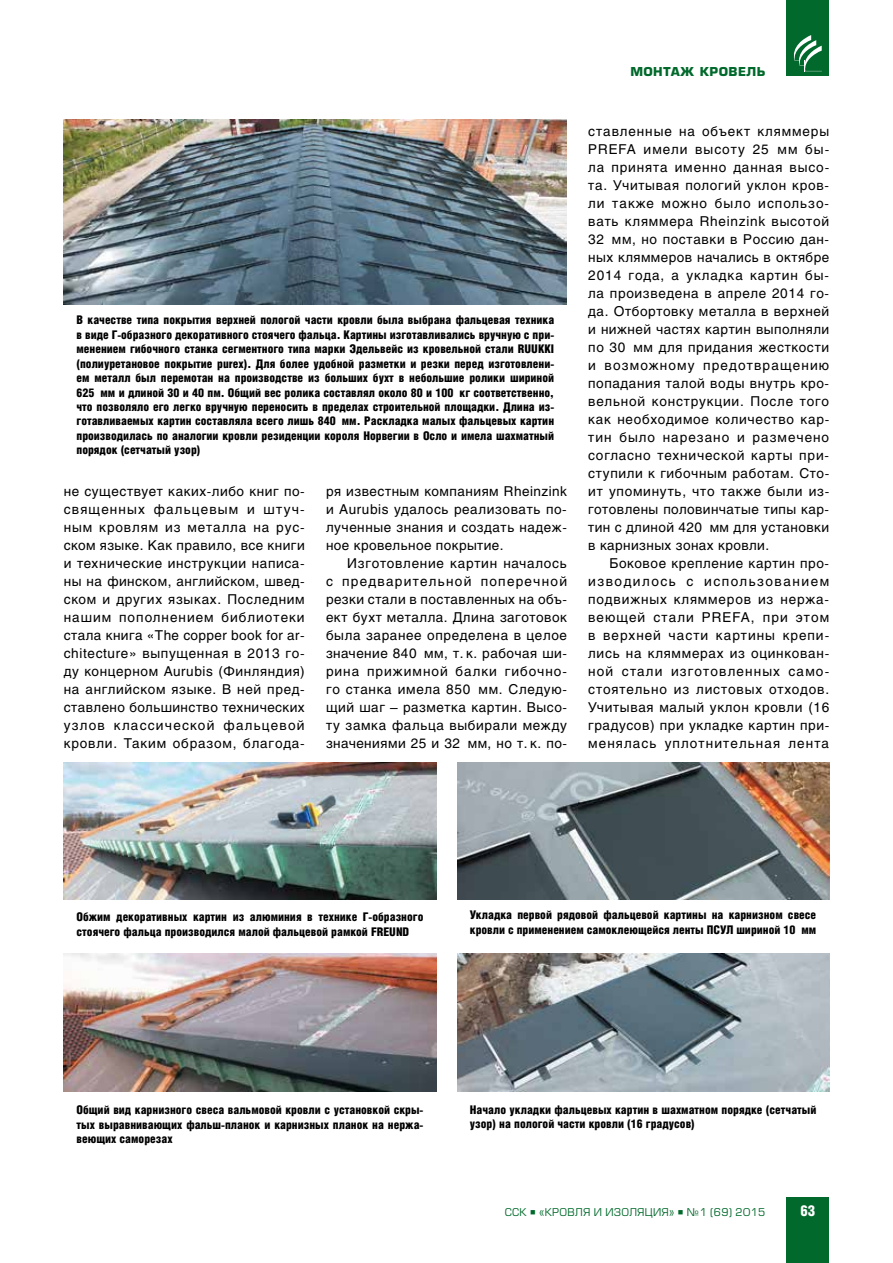
<style>
.page{position:relative;width:893px;height:1263px;background:#fff}
.page>*{position:absolute;margin:0;border:0;box-sizing:border-box;transform-origin:0 0}
.t1{font:900 15px "Helios Cond";color:#fff}
.t2{font:13.5px/18px "Helios";letter-spacing:.04em;color:#000;text-align:justify}
.t3{font:900 12px/14.4px "Helios Cond";color:#000}
.t4{font:700 12px "Europe";letter-spacing:.03em;color:#00692b}
.t5{font:10.5px "Europe";letter-spacing:.03em;color:#00692b}
</style>
<div class="page">
<div style="left:786px;top:1197px;width:43px;height:66px;background:#00692b"></div>
<div style="left:786px;top:0;width:43px;height:76px;background:#00692b"></div>
<svg style="left:794px;top:35px;width:28px;height:36px"></svg>
<img style="left:64px;top:119px;width:503px;height:186px">
<img style="left:64px;top:762px;width:372px;height:138px">
<img style="left:64px;top:954px;width:372px;height:137px">
<img style="left:457px;top:954px;width:372px;height:137px">
<img style="left:457px;top:762px;width:372px;height:138px">
<p class="t3" style="left:76px;top:313px;width:479px;text-align:justify">В качестве типа покрытия верхней пологой части кровли была выбрана фальцевая техника в виде Г-образного декоративного стоячего фальца. Картины изготавливались вручную с при&shy;менением гибочного станка сегментного типа марки Эдельвейс из кровельной стали RUUKKI (полиуретановое покрытие purex). Для более удобной разметки и резки перед изготовлени&shy;ем металл был перемотан на производстве из больших бухт в небольшие ролики шириной 625 мм и длиной 30 и 40 пм. Общий вес ролика составлял около 80 и 100 кг соответственно, что позволяло его легко вручную переносить в пределах строительной площадки. Длина из&shy;готавливаемых картин составляла всего лишь 840 мм. Раскладка малых фальцевых картин производилась по аналогии кровли резиденции короля Норвегии в Осло и имела шахматный порядок (сетчатый узор)</p>
<p class="t2" style="left:64px;top:482px;width:243px">не существует каких‑либо книг по‑ священных фальцевым и штуч‑ ным кровлям из металла на рус‑ ском языке. Как правило, все книги и технические инструкции написа‑ ны на финском, английском, швед‑ ском и других языках. Последним нашим пополнением библиотеки стала книга «The copper book for ar‑ chitecture» выпущенная в 2013 го‑ ду концерном Aurubis (Финляндия) на английском языке. В ней пред‑ ставлено большинство технических узлов классической фальцевой кровли. Таким образом, благода‑</p>
<p class="t2" style="left:326px;top:482px;width:243px">ря известным компаниям Rheinzink и Aurubis удалось реализовать по‑ лученные знания и создать надеж‑ ное кровельное покрытие.</p>
<p class="t2" style="left:326px;top:554px;width:243px;text-indent:21px">Изготовление картин началось с предварительной поперечной резки стали в поставленных на объ‑ ект бухт металла. Длина заготовок была заранее определена в целое значение 840 мм, т. к. рабочая ши‑ рина прижимной балки гибочно‑ го станка имела 850 мм. Следую‑ щий шаг – разметка картин. Высо‑ ту замка фальца выбирали между значениями 25 и 32 мм, но т. к. по‑</p>
<p class="t4" style="left:630px;top:64px;width:137px">монтаж кровель</p>
<p class="t2" style="left:588px;top:122px;width:243px">ставленные на объект кляммеры PREFA имели высоту 25 мм бы‑ ла принята именно данная высо‑ та. Учитывая пологий уклон кров‑ ли также можно было использо‑ вать кляммера Rheinzink высотой 32 мм, но поставки в Россию дан‑ ных кляммеров начались в октябре 2014 года, а укладка картин бы‑ ла произведена в апреле 2014 го‑ да. Отбортовку металла в верхней и нижней частях картин выполняли по 30 мм для придания жесткости и возможному предотвращению попадания талой воды внутрь кро‑ вельной конструкции. После того как необходимое количество кар‑ тин было нарезано и размечено согласно технической карты при‑ ступили к гибочным работам. Сто‑ ит упоминуть, что также были из‑ готовлены половинчатые типы кар‑ тин с длиной 420 мм для установки в карнизных зонах кровли.</p>
<p class="t2" style="left:588px;top:554px;width:243px;text-indent:21px">Боковое крепление картин про‑ изводилось с использованием подвижных кляммеров из нержа‑ веющей стали PREFA, при этом в верхней части картины крепи‑ лись на кляммерах из оцинкован‑ ной стали изготовленных само‑ стоятельно из листовых отходов.<br>Учитывая малый уклон кровли (16 градусов) при укладке картин при‑ менялась уплотнительная лента</p>
<p class="t3" style="left:77px;top:909px;width:348px">Обжим декоративных картин из алюминия в технике Г-образного стоячего фальца производился малой фальцевой рамкой FREUND</p>
<p class="t3" style="left:470px;top:908px;width:348px">Укладка первой рядовой фальцевой картины на карнизном свесе кровли с применением самоклеющейся ленты ПСУЛ шириной 10 мм</p>
<p class="t3" style="left:77px;top:1103px;width:348px;text-align:justify">Общий вид карнизного свеса вальмовой кровли с установкой скры&shy;тых выравнивающих фальш-планок и карнизных планок на нержа&shy;веющих саморезах</p>
<p class="t3" style="left:470px;top:1102px;width:348px">Начало укладки фальцевых картин в шахматном порядке (сетчатый узор) на пологой части кровли (16 градусов)</p>
<p class="t5" style="left:505px;top:1206px;width:262px">ССК ■ «Кровля и Изоляция» ■ №1 (69) 2015</p>
<p class="t1" style="left:800px;top:1202px;width:17px">63</p>
</div>
